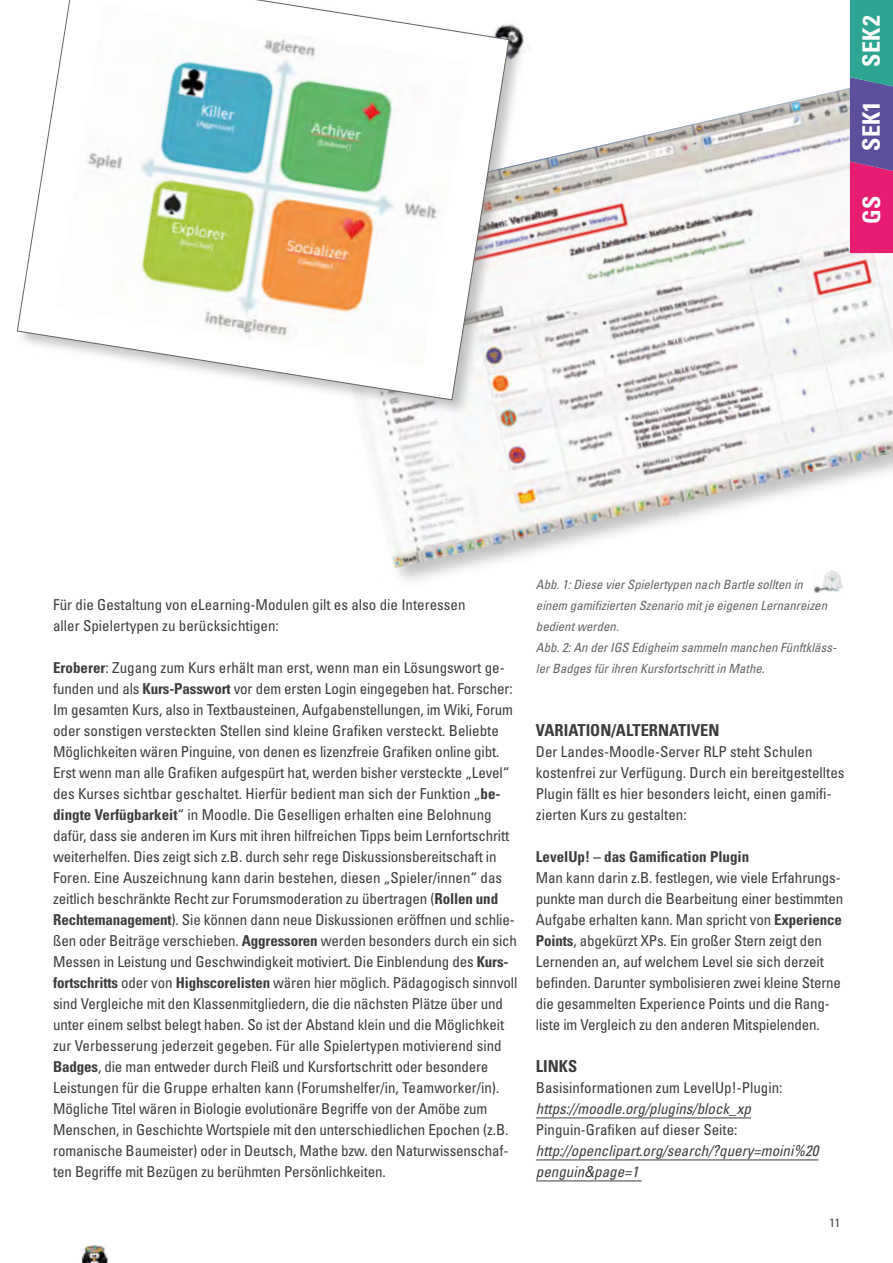
<style>
.page{position:relative;width:893px;height:1263px;background:#fff}
.page>*{position:absolute;margin:0;border:0;box-sizing:border-box;transform-origin:0 0}
.t1{font:700 condensed 24px "Univers";color:#fff}
.t2{font:700 condensed 16.5px "Univers";color:#3c3c3b}
.t3{font:condensed 15px/21px "Univers";letter-spacing:-.01em;color:#3c3c3b}
.t4{font:italic condensed 15px/21px "Univers";color:#3c3c3b}
.t5{font:700 condensed 15px "Univers";color:#3c3c3b}
.t6{font:italic condensed 12.75px/21px "Univers";color:#646363}
.t7{font:condensed 12px "Univers";color:#3c3c3b}
.s1{font-weight:700}
</style>
<div class="page">
<img style="left:81px;top:1245px;width:27px;height:18px">
<img style="left:364px;top:87px;width:529px;height:481px">
<div style="left:16px;top:0;width:510px;height:416px;background:#878787;opacity:.5"></div>
<svg style="left:17px;top:0;width:492px;height:400px"></svg>
<hr style="left:536px;top:1118px;width:215px;height:1px;background:#3c3c3b">
<hr style="left:536px;top:1160px;width:282px;height:1px;background:#3c3c3b">
<hr style="left:536px;top:1181px;width:106px;height:1px;background:#3c3c3b">
<img style="left:814px;top:571px;width:29px;height:22px">
<svg style="left:850px;top:0;width:43px;height:253px;background:#7d598a"></svg>
<h1 class="t1" style="left:856px;top:67px;width:53px;rotate:-90deg">SEK2</h1>
<h1 class="t1" style="left:856px;top:151px;width:51px;rotate:-90deg">SEK1</h1>
<h1 class="t1" style="left:857px;top:224px;width:30px;rotate:-90deg">GS</h1>
<p class="t3" style="left:53px;top:594px;width:414px">Für die Gestaltung von eLearning-Modulen gilt es also die Interessen aller Spielertypen zu berücksichtigen:</p>
<p class="t3" style="left:53px;top:657px;width:466px"><span class="s1">Eroberer</span>: Zugang zum Kurs erhält man erst, wenn man ein Lösungswort ge&shy;funden und als <span class="s1">Kurs-Passwort</span> vor dem ersten Login eingegeben hat. Forscher:<br>Im gesamten Kurs, also in Textbausteinen, Aufgabenstellungen, im Wiki, Forum oder sonstigen versteckten Stellen sind kleine Grafiken versteckt. Beliebte Möglichkeiten wären Pinguine, von denen es lizenzfreie Grafiken online gibt.<br>Erst wenn man alle Grafiken aufgespürt hat, werden bisher versteckte „Level“ des Kurses sichtbar geschaltet. Hierfür bedient man sich der Funktion „<span class="s1">be&shy;dingte Verfügbarkeit</span>“ in Moodle. Die Geselligen erhalten eine Belohnung dafür, dass sie anderen im Kurs mit ihren hilfreichen Tipps beim Lernfortschritt weiterhelfen. Dies zeigt sich z.B. durch sehr rege Diskussionsbereitschaft in Foren. Eine Auszeichnung kann darin bestehen, diesen „Spieler/innen“ das zeitlich beschränkte Recht zur Forumsmoderation zu übertragen (<span class="s1">Rollen und Rechtemanagement</span>). Sie können dann neue Diskussionen eröffnen und schlie&shy;ßen oder Beiträge verschieben. <span class="s1">Aggressoren</span> werden besonders durch ein sich Messen in Leistung und Geschwindigkeit motiviert. Die Einblendung des <span class="s1">Kurs&shy;fortschritts</span> oder von <span class="s1">Highscorelisten</span> wären hier möglich. Pädagogisch sinnvoll sind Vergleiche mit den Klassenmitgliedern, die die nächsten Plätze über und unter einem selbst belegt haben. So ist der Abstand klein und die Möglichkeit zur Verbesserung jederzeit gegeben. Für alle Spielertypen motivierend sind <span class="s1">Badges</span>, die man entweder durch Fleiß und Kursfortschritt oder besondere Leistungen für die Gruppe erhalten kann (Forumshelfer/in, Teamworker/in).<br>Mögliche Titel wären in Biologie evolutionäre Begriffe von der Amöbe zum Menschen, in Geschichte Wortspiele mit den unterschiedlichen Epochen (z.B. romanische Baumeister) oder in Deutsch, Mathe bzw. den Naturwissenschaf&shy;ten Begriffe mit Bezügen zu berühmten Persönlichkeiten.</p>
<p class="t6" style="left:536px;top:574px;width:302px">Abb. 1: Diese vier Spielertypen nach Bartle sollten in einem gamifizierten Szenario mit je eigenen Lernanreizen bedient werden.<br>Abb. 2: An der IGS Edigheim sammeln manchen Fünftkläss&shy;ler Badges für ihren Kursfortschritt in Mathe.</p>
<p class="t2" style="left:536px;top:720px;width:185px">VARIATION/ALTERNATIVEN</p>
<p class="t3" style="left:536px;top:741px;width:310px">Der Landes-Moodle-Server RLP steht Schulen kostenfrei zur Verfügung. Durch ein bereitgestelltes Plugin fällt es hier besonders leicht, einen gamifi&shy;zierten Kurs zu gestalten:</p>
<p class="t5" style="left:536px;top:848px;width:215px">LevelUp! – das Gamification Plugin</p>
<p class="t3" style="left:536px;top:867px;width:309px">Man kann darin z.B. festlegen, wie viele Erfahrungs--- punkte man durch die Bearbeitung einer bestimmten Aufgabe erhalten kann. Man spricht von <span class="s1">Experience Points</span>, abgekürzt XPs. Ein großer Stern zeigt den Lernenden an, auf welchem Level sie sich derzeit befinden. Darunter symbolisieren zwei kleine Sterne die gesammelten Experience Points und die Rang&shy;liste im Vergleich zu den anderen Mitspielenden.</p>
<p class="t2" style="left:536px;top:1056px;width:43px">LINKS</p>
<p class="t3" style="left:536px;top:1077px;width:248px">Basisinformationen zum LevelUp!-Plugin:</p>
<p class="t4" style="left:536px;top:1098px;width:216px">https://moodle.org/plugins/block_xp</p>
<p class="t3" style="left:536px;top:1119px;width:203px">Pinguin-Grafiken auf dieser Seite:</p>
<p class="t4" style="left:536px;top:1140px;width:284px">http://openclipart.org/search/?query=moini%20 penguin&amp;page=1</p>
<p class="t7" style="left:829px;top:1215px;width:12px">11</p>
</div>
